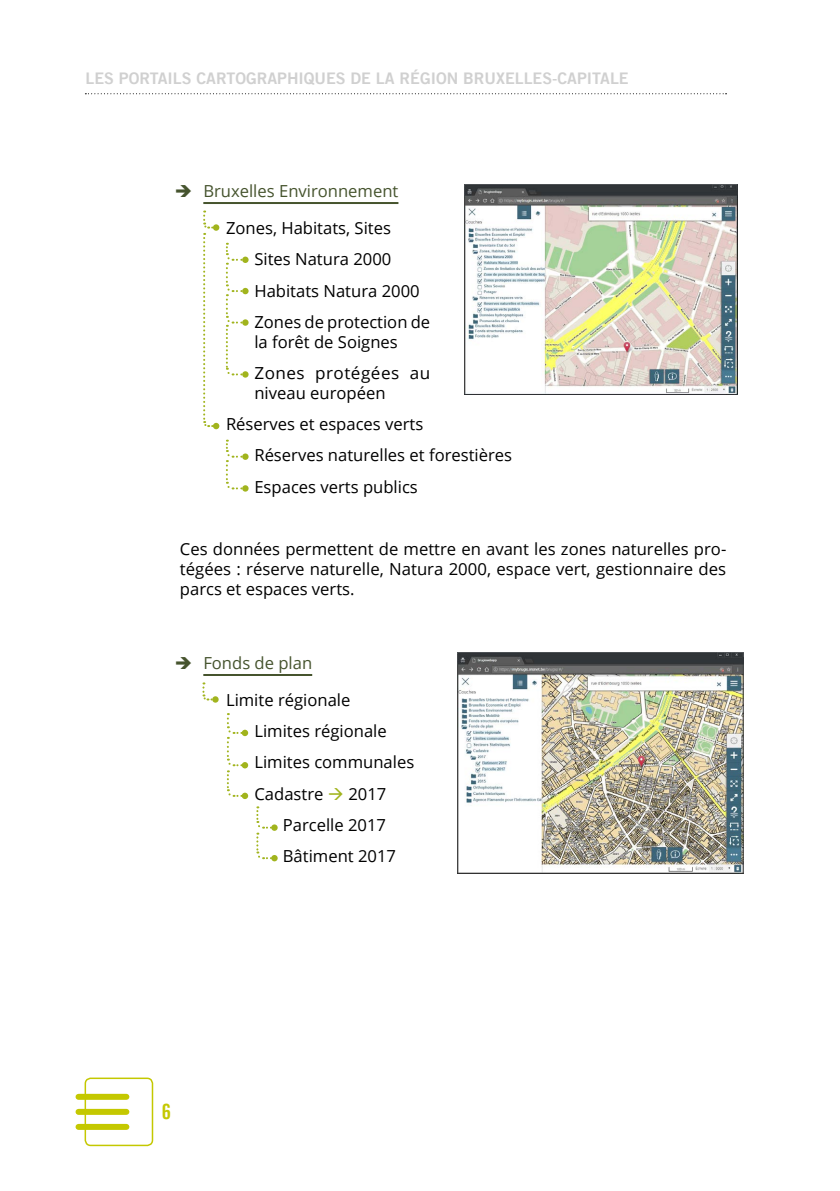
<style>
.page{position:relative;width:840px;height:1191px;background:#fff}
.page>*{position:absolute;margin:0;border:0;box-sizing:border-box;transform-origin:0 0}
.t1{font:21px "Trade Gothic Bold Cond Twenty";color:#c4c800}
.t2{font:16.6px/31.2px "Open Sans";color:#000}
.t3{font:16.6px "Open Sans";color:#46542e}
.t4{font:16.6px/31.2px "Open Sans";letter-spacing:.03em;color:#000}
.t5{font:16px "Trade Gothic Bold Two";color:#d0d0d0}
.s1{color:#a1b41d}
</style>
<div class="page">
<svg style="left:85px;top:93px;width:641px;height:1px"></svg>
<hr style="left:203px;top:202px;width:195px;height:2px;background:#46542e">
<hr style="left:203px;top:674px;width:109px;height:2px;background:#46542e">
<svg style="left:202px;top:682px;width:16px;height:20px"></svg>
<div style="left:241px;top:762px;width:7px;height:6px;background:#a1b41d;border-radius:50%"></div>
<svg style="left:226px;top:713px;width:20px;height:84px"></svg>
<svg style="left:241px;top:792px;width:7px;height:7px"></svg>
<svg style="left:256px;top:806px;width:21px;height:55px"></svg>
<svg style="left:225px;top:440px;width:23px;height:51px"></svg>
<svg style="left:225px;top:243px;width:23px;height:134px"></svg>
<div style="left:242px;top:371px;width:6px;height:7px;background:#a1b41d;border-radius:50%"></div>
<svg style="left:203px;top:210px;width:16px;height:219px"></svg>
<div style="left:84px;top:1077px;width:69px;height:69px;border:2px solid #c4c800;border-radius:5px"></div>
<div style="left:78px;top:1093px;width:48px;height:6px;background:#c4c800"></div>
<div style="left:78px;top:1108px;width:48px;height:6px;background:#c4c800"></div>
<div style="left:78px;top:1123px;width:48px;height:6px;background:#c4c800"></div>
<img style="left:464px;top:184px;width:272px;height:211px">
<img style="left:457px;top:652px;width:286px;height:221px">
<p class="t5" style="left:85px;top:69px;width:544px">LES PORTAILS CARTOGRAPHIQUES DE LA RÉGION BRUXELLES-CAPITALE</p>
<p class="t3" style="left:203px;top:180px;width:196px">Bruxelles Environnement</p>
<p class="t2" style="left:254px;top:212px;width:177px;text-indent:-28px">Zones, Habitats, Sites<br>Sites Natura 2000<br>Habitats Natura 2000<br>Zones de protection de</p>
<p class="t4" style="left:254px;top:326px;width:177px">la forêt de Soignes<br>Zones protégées au</p>
<p class="t2" style="left:254px;top:377px;width:133px">niveau européen</p>
<p class="t2" style="left:226px;top:408px;width:199px">Réserves et espaces verts</p>
<p class="t2" style="left:254px;top:439px;width:259px">Réserves naturelles et forestières</p>
<p class="t2" style="left:254px;top:470px;width:165px">Espaces verts publics</p>
<p class="t2" style="left:180px;top:539px;width:547px;line-height:20px;text-align:justify">Ces données permettent de mettre en avant les zones naturelles pro&shy;tégées : réserve naturelle, Natura 2000, espace vert, gestionnaire des parcs et espaces verts.</p>
<p class="t3" style="left:203px;top:651px;width:110px">Fonds de plan</p>
<p class="t2" style="left:226px;top:684px;width:126px">Limite régionale</p>
<p class="t2" style="left:254px;top:715px;width:134px">Limites régionale</p>
<p class="t2" style="left:254px;top:746px;width:161px">Limites communales</p>
<p class="t2" style="left:254px;top:777px;width:133px">Cadastre <span class="s1">→</span> 2017</p>
<p class="t2" style="left:282px;top:809px;width:105px">Parcelle 2017</p>
<p class="t2" style="left:282px;top:840px;width:115px">Bâtiment 2017</p>
<p class="t1" style="left:162px;top:1099px;width:11px">6</p>
</div>
